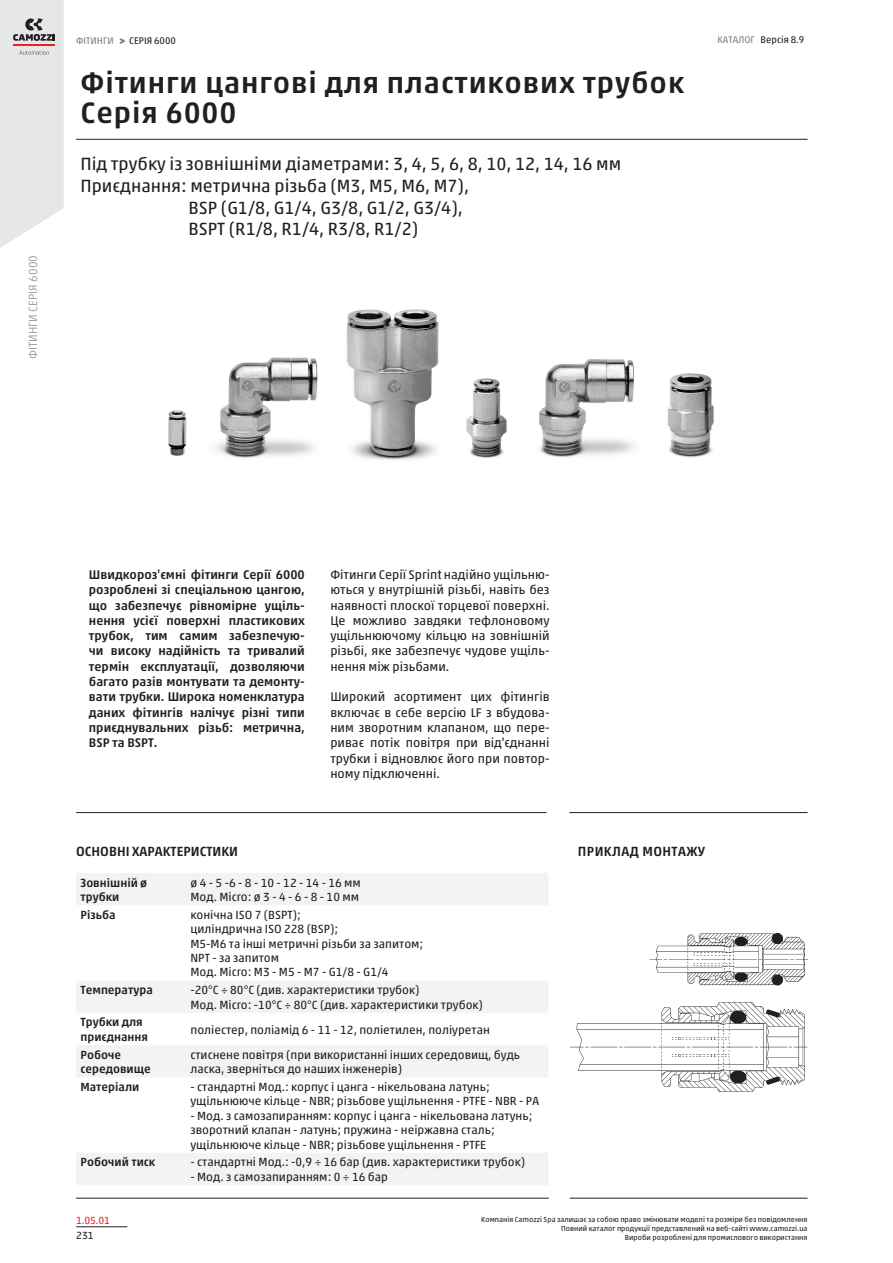
<style>
.page{position:relative;width:893px;height:1263px;background:#fff}
.page>*{position:absolute;margin:0;border:0;box-sizing:border-box;transform-origin:0 0}
.overtureTitle_value{font:500 30px "Akko W1 G";letter-spacing:.03em;color:#231f20}
.overtureSubtitle_value{font:18px "Akko W1 G";color:#231f20}
.sectionTitle_value{font:500 13.5px "Akko W1 G";color:#231f20}
.drawTitle_value{font:500 13.5px "Akko W1 G";letter-spacing:.03em;color:#231f20}
.normal_value{font:12.75px/15.3px "Akko W1 G";color:#231f20;text-align:justify}
.normalBold_value{font:500 12.75px/15.3px "Akko W1 G";color:#231f20;text-align:justify}
.properties_value{font:12px/14.4px "Akko W1 G";color:#231f20}
.properties_name{font:500 12px/14.4px "Akko W1 G";color:#231f20}
.t1{font:300 12px "Akko W1 G";color:#939598}
.secL{font:10.5px "Akko W1 G";color:#e72621}
.t2{font:10.5px "Akko W1 G";color:#231f20}
.t3{font:9.75px "Akko W1 G";color:#231f20}
.t4{font:7.5px/9px "Akko W1 G";color:#231f20;text-align:right}
.s1{color:#808285}
</style>
<div class="page">
<svg style="left:0;top:0;width:64px;height:248px;background:#e4e4e6"></svg>
<hr style="left:13px;top:44px;width:42px;height:2px;background:#e72621">
<hr style="left:76px;top:1226px;width:51px;height:1px;background:#231f20">
<hr style="left:76px;top:1198px;width:473px;height:1px;background:#231f20">
<hr style="left:76px;top:139px;width:731px;height:1px;background:#231f20">
<hr style="left:76px;top:812px;width:470px;height:1px;background:#231f20">
<hr style="left:569px;top:812px;width:238px;height:1px;background:#231f20">
<hr style="left:570px;top:1198px;width:237px;height:1px;background:#231f20">
<svg style="left:76px;top:873px;width:472px;height:312px"></svg>
<img style="left:168px;top:309px;width:546px;height:151px">
<img style="left:571px;top:934px;width:236px;height:157px">
<p class="t1" style="left:24px;top:359px;width:106px;rotate:-90deg">ФІТИНГИ СЕРІЯ 6000</p>
<p class="t3" style="left:76px;top:33px;width:101px"><span class="s1">ФІТИНГИ &gt;</span> СЕРІЯ 6000</p>
<p class="t3" style="left:718px;top:33px;width:88px"><span class="s1">КАТАЛОГ</span> Версія 8.9</p>
<p class="overtureTitle_value" style="left:80px;top:61px;width:605px">Фітинги цангові для пластикових трубок</p>
<p class="overtureTitle_value" style="left:80px;top:91px;width:158px">Серія 6000</p>
<p class="overtureSubtitle_value" style="left:80px;top:151px;width:542px">Під трубку із зовнішніми діаметрами: 3, 4, 5, 6, 8, 10, 12, 14, 16 мм</p>
<p class="overtureSubtitle_value" style="left:80px;top:173px;width:390px">Приєднання: метрична різьба (M3, M5, M6, M7),</p>
<p class="overtureSubtitle_value" style="left:188px;top:194px;width:276px">BSP (G1/8, G1/4, G3/8, G1/2, G3/4),</p>
<p class="overtureSubtitle_value" style="left:188px;top:216px;width:231px">BSPT (R1/8, R1/4, R3/8, R1/2)</p>
<p class="normalBold_value" style="left:89px;top:566px;width:217px">Швидкороз'ємні фітинги Серії 6000 розроблені зі спеціальною цангою, що забезпечує рівномірне ущіль&shy;нення усієї поверхні пластикових трубок, тим самим забезпечую&shy;чи високу надійність та тривалий термін експлуатації, дозволяючи багато разів монтувати та демонту&shy;вати трубки. Широка номенклатура даних фітингів налічує різні типи приєднувальних різьб: метрична, BSP та BSPT.</p>
<p class="normal_value" style="left:330px;top:566px;width:221px">Фітинги Серії Sprint надійно ущільню&shy;ються у внутрішній різьбі, навіть без наявності плоскої торцевої поверхні.<br>Це можливо завдяки тефлоновому ущільнюючому кільцю на зовнішній різьбі, яке забезпечує чудове ущіль&shy;нення між різьбами.</p>
<p class="normal_value" style="left:330px;top:688px;width:221px">Широкий асортимент цих фітингів включає в себе версію LF з вбудова&shy;ним зворотним клапаном, що пере&shy;риває потік повітря при від'єднанні трубки і відновлює його при повтор&shy;ному підключенні.</p>
<p class="sectionTitle_value" style="left:76px;top:841px;width:163px">ОСНОВНІ ХАРАКТЕРИСТИКИ</p>
<p class="properties_name" style="left:80px;top:874px;width:68px">Зовнішній ø трубки</p>
<p class="properties_value" style="left:190px;top:874px;width:172px">ø 4 - 5 -6 - 8 - 10 - 12 - 14 - 16 мм</p>
<p class="properties_value" style="left:190px;top:889px;width:170px">Мод. Micro: ø 3 - 4 - 6 - 8 - 10 мм</p>
<p class="properties_name" style="left:80px;top:906px;width:37px">Різьба</p>
<p class="properties_value" style="left:190px;top:907px;width:112px">конічна ISO 7 (BSPT);</p>
<p class="properties_value" style="left:190px;top:921px;width:149px">циліндрична ISO 228 (BSP);</p>
<p class="properties_value" style="left:190px;top:935px;width:234px">M5-M6 та інші метричні різьби за запитом;</p>
<p class="properties_value" style="left:190px;top:950px;width:90px">NPT - за запитом</p>
<p class="properties_value" style="left:190px;top:964px;width:200px">Мод. Micro: M3 - M5 - M7 - G1/8 - G1/4</p>
<p class="properties_name" style="left:80px;top:982px;width:74px">Температура</p>
<p class="properties_value" style="left:190px;top:982px;width:230px">-20°C ÷ 80°C (див. характеристики трубок)</p>
<p class="properties_value" style="left:190px;top:996px;width:294px">Мод. Micro: -10°C ÷ 80°C (див. характеристики трубок)</p>
<p class="properties_name" style="left:80px;top:1014px;width:69px">Трубки для приєднання</p>
<p class="properties_value" style="left:190px;top:1021px;width:301px">поліестер, поліамід 6 - 11 - 12, поліетилен, поліуретан</p>
<p class="properties_name" style="left:80px;top:1046px;width:72px">Робоче середовище</p>
<p class="properties_value" style="left:190px;top:1046px;width:331px">стиснене повітря (при використанні інших середовищ, будь ласка, зверніться до наших інженерів)</p>
<p class="properties_name" style="left:80px;top:1079px;width:60px">Матеріали</p>
<p class="properties_value" style="left:190px;top:1079px;width:350px">- стандартні Мод.: корпус і цанга - нікельована латунь; ущільнююче кільце - NBR; різьбове ущільнення - PTFE - NBR - PA</p>
<p class="properties_value" style="left:190px;top:1107px;width:343px">- Мод. з самозапиранням: корпус і цанга - нікельована латунь; зворотний клапан - латунь; пружина - неіржавна сталь; ущільнююче кільце - NBR; різьбове ущільнення - PTFE</p>
<p class="properties_name" style="left:80px;top:1154px;width:76px">Робочий тиск</p>
<p class="properties_value" style="left:190px;top:1154px;width:336px">- стандартні Мод.: -0,9 ÷ 16 бар (див. характеристики трубок)</p>
<p class="properties_value" style="left:190px;top:1168px;width:199px">- Мод. з самозапиранням: 0 ÷ 16 бар</p>
<p class="drawTitle_value" style="left:578px;top:841px;width:129px">ПРИКЛАД МОНТАЖУ</p>
<p class="secL" style="left:76px;top:1212px;width:35px">1.05.01</p>
<p class="t4" style="left:481px;top:1214px;width:328px">Компанія Camozzi Spa залишає за собою право змінювати моделі та розміри без повідомлення<br>Повний каталог продукції представлений на веб-сайті www.camozzi.ua</p>
<p class="t2" style="left:76px;top:1228px;width:19px">231</p>
<p class="t4" style="left:625px;top:1232px;width:184px">Вироби розроблені для промислового використання</p>
</div>
